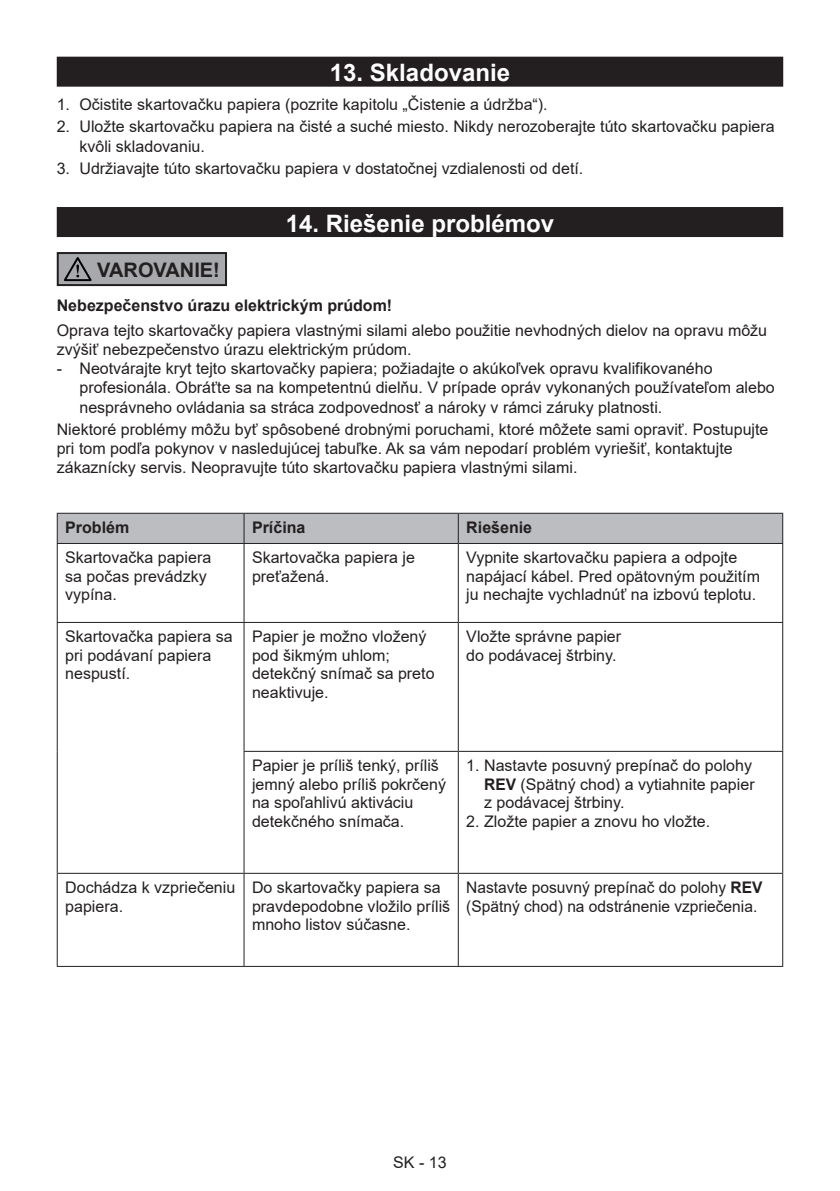
<style>
.page{position:relative;width:840px;height:1191px;background:#fff}
.page>*{position:absolute;margin:0;border:0;box-sizing:border-box;transform-origin:0 0}
.t1{font:700 24px "Arial";color:#fff}
.t2{font:700 20px "Arial";color:#231f20}
.t3{font:16px/18.6px "Arial";color:#231f20}
.t4{font:700 16px "Arial";color:#231f20}
.s1{font-weight:700}
</style>
<div class="page">
<div style="left:57px;top:57px;width:725px;height:30px;background:#231f20"></div>
<div style="left:57px;top:207px;width:725px;height:30px;background:#231f20"></div>
<div style="left:58px;top:253px;width:168px;height:32px;background:#a7a9ac"></div>
<svg style="left:64px;top:257px;width:28px;height:25px"></svg>
<div style="left:57px;top:252px;width:170px;height:34px;border:2px solid #231f20"></div>
<div style="left:57px;top:513px;width:725px;height:30px;background:#bbbdc0"></div>
<hr style="left:57px;top:543px;width:187px;height:1px;background:#231f20">
<hr style="left:57px;top:544px;width:1px;height:78px;background:#231f20">
<hr style="left:244px;top:543px;width:214px;height:1px;background:#231f20">
<hr style="left:243px;top:544px;width:1px;height:78px;background:#231f20">
<hr style="left:458px;top:543px;width:324px;height:1px;background:#231f20">
<hr style="left:457px;top:544px;width:1px;height:78px;background:#231f20">
<hr style="left:781px;top:544px;width:1px;height:78px;background:#231f20">
<hr style="left:57px;top:622px;width:187px;height:1px;background:#231f20">
<hr style="left:57px;top:623px;width:1px;height:128px;background:#231f20">
<hr style="left:244px;top:622px;width:214px;height:1px;background:#231f20">
<hr style="left:243px;top:623px;width:1px;height:128px;background:#231f20">
<hr style="left:458px;top:622px;width:324px;height:1px;background:#231f20">
<hr style="left:457px;top:623px;width:1px;height:128px;background:#231f20">
<hr style="left:781px;top:623px;width:1px;height:128px;background:#231f20">
<hr style="left:57px;top:751px;width:1px;height:121px;background:#231f20">
<hr style="left:243px;top:751px;width:215px;height:1px;background:#231f20">
<hr style="left:243px;top:752px;width:1px;height:120px;background:#231f20">
<hr style="left:458px;top:751px;width:324px;height:1px;background:#231f20">
<hr style="left:457px;top:752px;width:1px;height:120px;background:#231f20">
<hr style="left:781px;top:752px;width:1px;height:120px;background:#231f20">
<hr style="left:57px;top:872px;width:187px;height:1px;background:#231f20">
<hr style="left:57px;top:873px;width:1px;height:93px;background:#231f20">
<hr style="left:244px;top:872px;width:214px;height:1px;background:#231f20">
<hr style="left:243px;top:873px;width:1px;height:93px;background:#231f20">
<hr style="left:458px;top:872px;width:324px;height:1px;background:#231f20">
<hr style="left:457px;top:873px;width:1px;height:93px;background:#231f20">
<hr style="left:781px;top:873px;width:1px;height:93px;background:#231f20">
<hr style="left:57px;top:966px;width:725px;height:1px;background:#231f20">
<h1 class="t1" style="left:329px;top:59px;width:182px">13. Skladovanie</h1>
<p class="t3" style="left:57px;top:96px;width:492px">1. Očistite skartovačku papiera (pozrite kapitolu „Čistenie a údržba“).</p>
<p class="t3" style="left:79px;top:117px;width:696px;line-height:19.2px;text-indent:-23px">2. Uložte skartovačku papiera na čisté a suché miesto. Nikdy nerozoberajte túto skartovačku papiera kvôli skladovaniu.</p>
<p class="t3" style="left:57px;top:159px;width:528px">3. Udržiavajte túto skartovačku papiera v dostatočnej vzdialenosti od detí.</p>
<h1 class="t1" style="left:285px;top:210px;width:270px">14. Riešenie problémov</h1>
<p class="t2" style="left:97px;top:259px;width:124px">VAROVANIE!</p>
<p class="t4" style="left:57px;top:296px;width:337px">Nebezpečenstvo úrazu elektrickým prúdom!</p>
<p class="t3" style="left:57px;top:321px;width:711px;line-height:19.2px">Oprava tejto skartovačky papiera vlastnými silami alebo použitie nevhodných dielov na opravu môžu zvýšiť nebezpečenstvo úrazu elektrickým prúdom.</p>
<p class="t3" style="left:79px;top:359px;width:696px;line-height:19.2px;text-indent:-23px">- Neotvárajte kryt tejto skartovačky papiera; požiadajte o akúkoľvek opravu kvalifikovaného profesionála. Obráťte sa na kompetentnú dielňu. V prípade opráv vykonaných používateľom alebo nesprávneho ovládania sa stráca zodpovednosť a nároky v rámci záruky platnosti.</p>
<p class="t3" style="left:57px;top:419px;width:712px;line-height:19.2px">Niektoré problémy môžu byť spôsobené drobnými poruchami, ktoré môžete sami opraviť. Postupujte pri tom podľa pokynov v nasledujúcej tabuľke. Ak sa vám nepodarí problém vyriešiť, kontaktujte zákaznícky servis. Neopravujte túto skartovačku papiera vlastnými silami.</p>
<p class="t4" style="left:65px;top:518px;width:66px">Problém</p>
<p class="t4" style="left:252px;top:518px;width:55px">Príčina</p>
<p class="t4" style="left:466px;top:518px;width:67px">Riešenie</p>
<p class="t3" style="left:65px;top:548px;width:147px">Skartovačka papiera sa počas prevádzky vypína.</p>
<p class="t3" style="left:252px;top:548px;width:164px">Skartovačka papiera je preťažená.</p>
<p class="t3" style="left:466px;top:548px;width:295px">Vypnite skartovačku papiera a odpojte napájací kábel. Pred opätovným použitím ju nechajte vychladnúť na izbovú teplotu.</p>
<p class="t3" style="left:65px;top:627px;width:169px">Skartovačka papiera sa pri podávaní papiera nespustí.</p>
<p class="t3" style="left:252px;top:627px;width:184px">Papier je možno vložený pod šikmým uhlom; detekčný snímač sa preto neaktivuje.</p>
<p class="t3" style="left:466px;top:627px;width:156px">Vložte správne papier do podávacej štrbiny.</p>
<p class="t3" style="left:252px;top:756px;width:195px">Papier je príliš tenký, príliš jemný alebo príliš pokrčený na spoľahlivú aktiváciu detekčného snímača.</p>
<p class="t3" style="left:484px;top:756px;width:272px;text-indent:-18px">1. Nastavte posuvný prepínač do polohy<br><span class="s1">REV</span> (Spätný chod) a vytiahnite papier z podávacej štrbiny.</p>
<p class="t3" style="left:466px;top:812px;width:245px">2. Zložte papier a znovu ho vložte.</p>
<p class="t3" style="left:65px;top:878px;width:171px">Dochádza k vzpriečeniu papiera.</p>
<p class="t3" style="left:252px;top:878px;width:199px">Do skartovačky papiera sa pravdepodobne vložilo príliš mnoho listov súčasne.</p>
<p class="t3" style="left:466px;top:878px;width:297px">Nastavte posuvný prepínač do polohy <span class="s1">REV </span>(Spätný chod) na odstránenie vzpriečenia.</p>
<p class="t3" style="left:393px;top:1153px;width:55px">SK - 13</p>
</div>
